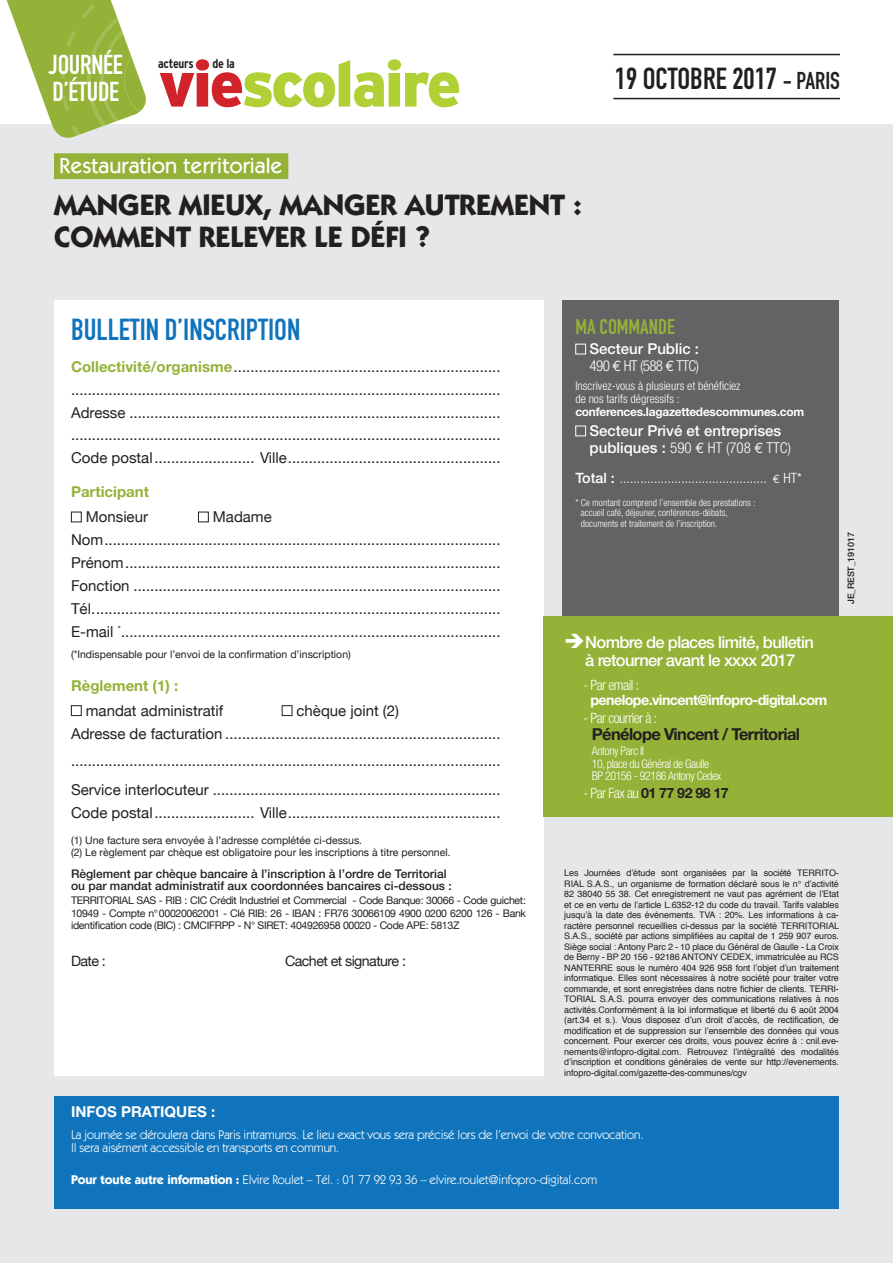
<style>
.page{position:relative;width:893px;height:1263px;background:#fff}
.page>*{position:absolute;margin:0;border:0;box-sizing:border-box;transform-origin:0 0}
.t1{font:900 63.9px "Interstate";letter-spacing:-.04em;color:#b0d136}
.t2{font:30px "DIN Engschrift Alternate";color:#1074bc}
.t3{font:30px "DIN Engschrift";color:#231f20}
.t4{font:700 29.7px/31.5px "Itc Kabel";color:#231f20}
.t5{font:27px/27px "DIN Engschrift Alternate";letter-spacing:-.01em;color:#fff}
.t6{font:500 21.75px "Itc Kabel";color:#fff}
.t7{font:21px "DIN Engschrift Alternate";color:#94b238}
.t8{font:500 16.5px/18px "Helvetica Neue";letter-spacing:-.04em;color:#fff;text-align:center}
.t9{font:700 16.5px "Helvetica Neue";letter-spacing:-.04em;color:#231f20}
.t10{font:15px/22.8px "Helvetica Neue";color:#231f20}
.t11{font:500 15px/16.5px "Helvetica Neue";color:#fff}
.t12{font:700 15px "Helvetica Neue";color:#94b238}
.t13{font:700 15px "Helvetica Neue";color:#fff}
.t14{font:300 condensed 14.25px "Helvetica Neue";letter-spacing:-.04em;color:#fff}
.t15{font:700 14.25px "Helvetica Neue";letter-spacing:-.04em;color:#fff}
.t16{font:14.25px "Helvetica Neue";letter-spacing:-.04em;color:#231f20}
.t17{font:700 14.25px "Helvetica Neue";letter-spacing:-.04em;color:#231f20}
.t18{font:12.75px/13.5px "Itc Kabel";letter-spacing:-.01em;color:#fff}
.t19{font:700 condensed 12.75px "Interstate";letter-spacing:-.02em;color:#231f20}
.t20{font:500 12px/12.8px "Helvetica Neue";color:#231f20}
.t21{font:300 condensed 12px/12.8px "Helvetica Neue";letter-spacing:-.035em;color:#fff}
.t22{font:300 condensed 12px/12.8px "Helvetica Neue";color:#fff}
.t23{font:700 12px "Helvetica Neue";letter-spacing:-.02em;color:#fff}
.t24{font:10.5px/12.3px "Helvetica Neue";color:#231f20}
.t25{font:300 condensed 9.75px/10.5px "Helvetica Neue";color:#fff}
.t26{font:9px/10.5px "Helvetica";letter-spacing:-.01em;color:#231f20;text-align:justify}
.t27{font:500 9px "Helvetica Neue";letter-spacing:-.01em;color:#231f20}
.s1{color:#d1232a}
.s2{font-size:24px}
.s3{font-weight:700;color:#94b238}
.s4{font-weight:300;font-stretch:condensed}
.s5{font-family:"Euro Mono";font-weight:400}
.s6{font-weight:500;font-stretch:normal}
.s7{font-family:"Euro Mono";font-weight:400;font-stretch:normal;font-size:12px}
.s8{font-weight:300;font-stretch:condensed;color:#fff}
.s9{font-weight:700}
</style>
<div class="page">
<div style="left:0;top:49px;width:893px;height:1214px;background:#e6e7e9"></div>
<div style="left:563px;top:301px;width:276px;height:408px;background:#636366"></div>
<div style="left:575px;top:344px;width:11px;height:10px;border:1px solid #fff"></div>
<div style="left:575px;top:426px;width:11px;height:10px;border:1px solid #fff"></div>
<div style="left:54px;top:301px;width:489px;height:775px;background:#fff"></div>
<div style="left:71px;top:512px;width:11px;height:10px;border:1px solid #231f20"></div>
<div style="left:198px;top:512px;width:11px;height:10px;border:1px solid #231f20"></div>
<div style="left:71px;top:705px;width:11px;height:11px;border:1px solid #231f20"></div>
<div style="left:282px;top:705px;width:10px;height:11px;border:1px solid #231f20"></div>
<div style="left:0;top:0;width:893px;height:123px;background:#fff"></div>
<svg style="left:0;top:0;width:150px;height:138px"></svg>
<div style="left:54px;top:153px;width:234px;height:26px;background:#94b238"></div>
<div style="left:54px;top:1097px;width:785px;height:112px;background:#1074bc"></div>
<hr style="left:613px;top:54px;width:227px;height:1px;background:#231f20">
<hr style="left:613px;top:98px;width:227px;height:1px;background:#231f20">
<div style="left:543px;top:616px;width:350px;height:200px;background:#94b238"></div>
<h3 class="t5" style="left:49px;top:52px;width:75px">JOURNÉE<br>D’ÉTUDE</h3>
<h1 class="t1" style="left:159px;top:48px;width:304px"><span class="s1">vie</span>scolaire</h1>
<p class="t19" style="left:158px;top:57px;width:37px">acteurs</p>
<p class="t19" style="left:213px;top:57px;width:24px">de la</p>
<h3 class="t6" style="left:60px;top:153px;width:225px">Restauration territoriale</h3>
<h3 class="t4" style="left:54px;top:189px;width:529px">MANGER MIEUX, MANGER AUTREMENT :<br>COMMENT RELEVER LE DÉFI ?</h3>
<h2 class="t3" style="left:615px;top:61px;width:227px">19 OCTOBRE 2017 <span class="s2">- PARIS</span></h2>
<h2 class="t2" style="left:71px;top:312px;width:231px">BULLETIN D’INSCRIPTION</h2>
<p class="t10" style="left:71px;top:356px;width:431px;text-align:justify"><span class="s3">Collectivité/organisme</span>................................................................ .......................................................................................................<br>Adresse ......................................................................................... .......................................................................................................<br>Code postal........................ Ville...................................................</p>
<p class="t12" style="left:71px;top:483px;width:80px">Participant</p>
<p class="t10" style="left:86px;top:506px;width:64px">Monsieur</p>
<p class="t10" style="left:71px;top:506px;width:431px;text-indent:142px">Madame Nom...............................................................................................<br>Prénom..........................................................................................<br>Fonction ........................................................................................<br>Tél..................................................................................................<br>E-mail <sup>*</sup>...........................................................................................</p>
<p class="t24" style="left:71px;top:649px;width:281px">(*Indispensable pour l’envoi de la confirmation d’inscription)</p>
<p class="t12" style="left:71px;top:676px;width:109px">Règlement (1) :</p>
<p class="t10" style="left:86px;top:700px;width:139px">mandat administratif</p>
<p class="t10" style="left:71px;top:700px;width:431px;text-indent:226px">chèque joint (2)<br>Adresse de facturation ..................................................................</p>
<p class="t10" style="left:71px;top:747px;width:431px;line-height:29.2px">.......................................................................................................<br>Service interlocuteur .....................................................................</p>
<p class="t10" style="left:71px;top:802px;width:431px">Code postal........................ Ville...................................................</p>
<p class="t24" style="left:71px;top:834px;width:381px;line-height:12.8px">(1) Une facture sera envoyée à l’adresse complétée ci-dessus.<br>(2) Le règlement par chèque est obligatoire pour les inscriptions à titre personnel.</p>
<p class="t20" style="left:71px;top:867px;width:382px">Règlement par chèque bancaire à l’inscription à l’ordre de Territorial ou par mandat administratif aux coordonnées bancaires ci-dessous :</p>
<p class="t24" style="left:71px;top:895px;width:456px;text-align:justify">TERRITORIAL SAS - RIB : CIC Crédit Industriel et Commercial - Code Banque : 30066 - Code guichet :<br>10949 - Compte n° 00020062001 - Clé RIB : 26 - IBAN : FR76 30066109 4900 0200 6200 126 - Bank identification code (BIC) : CMCIFRPP - N° SIRET : 404 926 958 00020 - Code APE : 5813Z</p>
<p class="t16" style="left:71px;top:950px;width:36px">Date :</p>
<p class="t16" style="left:285px;top:950px;width:122px">Cachet et signature :</p>
<h3 class="t7" style="left:575px;top:314px;width:101px">MA COMMANDE</h3>
<p class="t11" style="left:590px;top:341px;width:111px">Secteur Public :<br><span class="s4">490</span> <span class="s5">€</span> <span class="s4">HT (588</span> <span class="s5">€</span> <span class="s4">TTC)</span></p>
<p class="t22" style="left:575px;top:379px;width:167px">Inscrivez-vous à plusieurs et bénéficiez de nos tarifs dégressifs :</p>
<p class="t23" style="left:575px;top:404px;width:230px">conferences.lagazettedescommunes.com</p>
<p class="t11" style="left:590px;top:422px;width:203px">Secteur Privé et entreprises publiques : <span class="s4">590</span> <span class="s5">€</span> <span class="s4">HT (708</span> <span class="s5">€</span> <span class="s4">TTC)</span></p>
<p class="t14" style="left:575px;top:469px;width:228px"><span class="s6">Total :</span> ........................................... <span class="s7">€</span> HT*</p>
<p class="t25" style="left:581px;top:497px;width:176px;text-indent:-6px">* Ce montant comprend l’ensemble des prestations : accueil café, déjeuner, conférences-débats, documents et traitement de l’inscription.</p>
<p class="t8" style="left:564px;top:633px;width:251px">➔Nombre de places limité, bulletin à retourner avant le xxxx 2017</p>
<p class="t14" style="left:583px;top:677px;width:57px">- Par email :</p>
<p class="t15" style="left:590px;top:691px;width:239px">penelope.vincent@infopro-digital.com</p>
<p class="t14" style="left:583px;top:710px;width:75px">- Par courrier à :</p>
<p class="t9" style="left:592px;top:724px;width:210px">Pénélope Vincent / Territorial</p>
<p class="t21" style="left:592px;top:744px;width:131px">Antony Parc II<br>10, place du Général de Gaulle<br>BP 20156 - 92186 Antony Cedex</p>
<p class="t17" style="left:583px;top:784px;width:147px"><span class="s8">- Par Fax au</span> 01 77 92 98 17</p>
<p class="t27" style="left:845px;top:604px;width:73px;rotate:-90deg">JE_REST_191017</p>
<p class="t26" style="left:564px;top:868px;width:276px">Les Journées d’étude sont organisées par la société TERRITO-RIAL S.A.S., un organisme de formation déclaré sous le n° d’activité 82 38040 55 38. Cet enregistrement ne vaut pas agrément de l’Etat et ce en vertu de l’article L.6352-12 du code du travail. Tarifs valables jusqu’à la date des événements. TVA : 20%. Les informations à ca&shy;ractère personnel recueillies ci-dessus par la société TERRITORIAL S.A.S., société par actions simplifiées au capital de 1 259 907 euros.<br>Siège social : Antony Parc 2 - 10 place du Général de Gaulle - La Croix de Berny - BP 20 156 - 92186 ANTONY CEDEX, immatriculée au RCS NANTERRE sous le numéro 404 926 958 font l’objet d’un traitement informatique. Elles sont nécessaires à notre société pour traiter votre commande, et sont enregistrées dans notre fichier de clients. TERRI-TORIAL S.A.S. pourra envoyer des communications relatives à nos activités.Conformément à la loi informatique et liberté du 6 août 2004 (art.34 et s.). Vous disposez d’un droit d’accès, de rectification, de modification et de suppression sur l’ensemble des données qui vous concernent. Pour exercer ces droits, vous pouvez écrire à : cnil.eve&shy;nements@infopro-digital.com. Retrouvez l’intégralité des modalités d’inscription et conditions générales de vente sur http://evenements. infopro-digital.com/gazette-des-communes/cgv</p>
<p class="t13" style="left:71px;top:1102px;width:146px">Infos pratiques :</p>
<p class="t18" style="left:71px;top:1128px;width:574px">La journée se déroulera dans Paris intramuros. Le lieu exact vous sera précisé lors de l’envoi de votre convocation.<br>Il sera aisément accessible en transports en commun.</p>
<p class="t18" style="left:71px;top:1173px;width:528px"><span class="s9">POUR TOUTE AUTRE INFORMATION :</span> Elvire Roulet – Tél. : 01 77 92 93 36 – elvire.roulet@infopro-digital.com</p>
</div>
